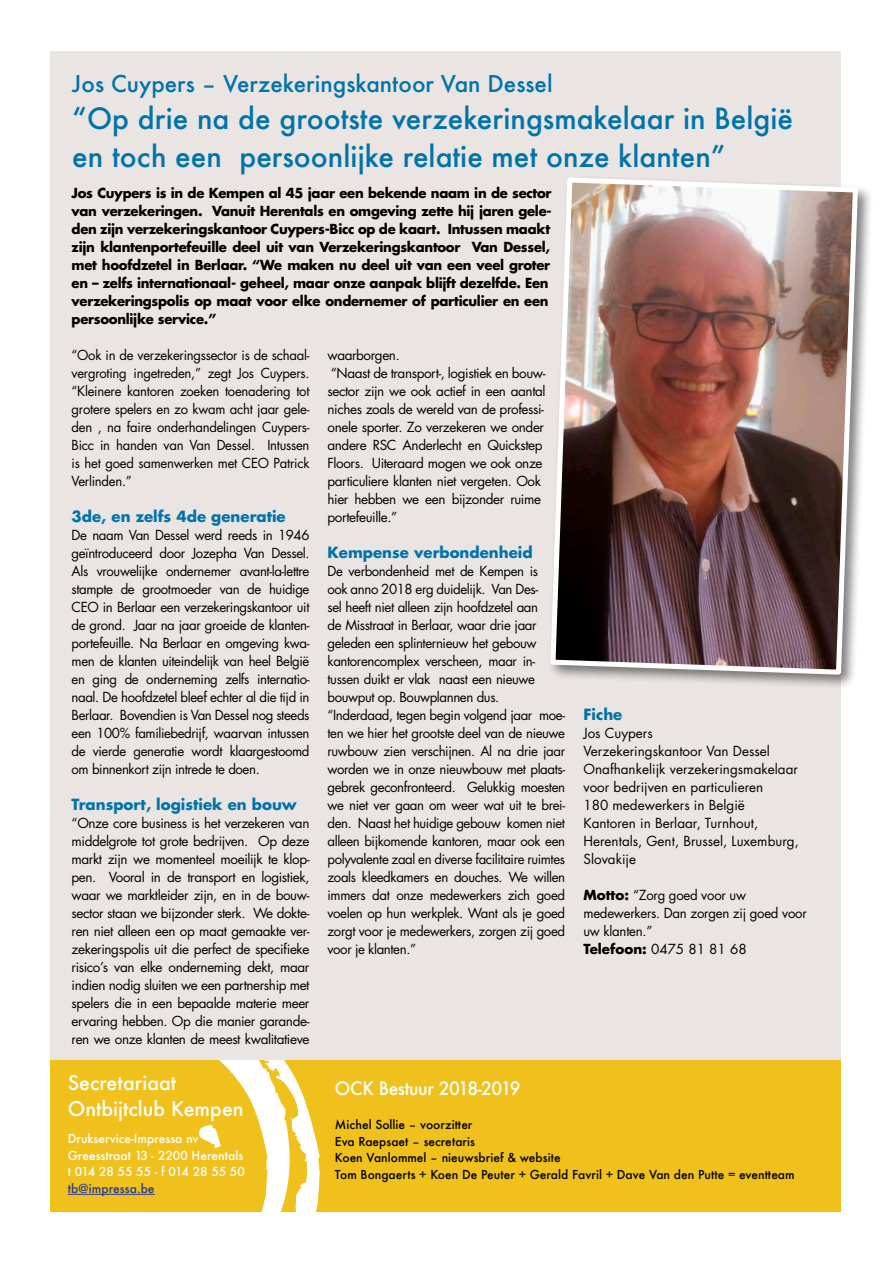
<style>
.page{position:relative;width:893px;height:1263px;background:#fff}
.page>*{position:absolute;margin:0;border:0;box-sizing:border-box;transform-origin:0 0}
.t1{font:500 28.5px/37.5px "Futura";color:#0073aa}
.t2{font:500 22.5px "Futura";color:#0073aa}
.t3{font:500 19.65px/25.7px "Futura";color:#fff}
.t4{font:500 18px "Futura";letter-spacing:-.02em;color:#fff}
.t5{font:700 15px "Futura Std";color:#0073aa}
.t6{font:13.5px/18px "Futura Std";letter-spacing:-.03em;color:#000;text-align:justify}
.t7{font:700 13.5px/18px "Futura Std";letter-spacing:-.02em;color:#000}
.t8{font:13.5px/18px "Futura Std";color:#000}
.t9{font:500 12px/16.5px "Futura";color:#000}
.t10{font:500 12px/16.6px "Futura";color:#fff}
.t11{font:500 12px "Futura";color:#283b90}
.s1{font-weight:700}
</style>
<div class="page">
<div style="left:50px;top:1060px;width:791px;height:151px;background:#f0c11c"></div>
<svg style="left:67px;top:1060px;width:253px;height:151px"></svg>
<hr style="left:68px;top:1194px;width:87px;height:1px;background:#283b90">
<div style="left:50px;top:51px;width:791px;height:1009px;background:#eae5e2"></div>
<div style="left:547px;top:174px;width:326px;height:516px;background:#000;opacity:.5"></div>
<img style="left:548px;top:175px;width:312px;height:502px">
<h2 class="t2" style="left:72px;top:68px;width:482px">Jos Cuypers – Verzekeringskantoor Van Dessel</h2>
<h1 class="t1" style="left:72px;top:99px;width:722px">“Op drie na de grootste verzekeringsmakelaar in België en toch een persoonlijke relatie met onze klanten”</h1>
<p class="t7" style="left:72px;top:184px;width:482px">Jos Cuypers is in de Kempen al 45 jaar een bekende naam in de sector van verzekeringen. Vanuit Herentals en omgeving zette hij jaren gele&shy;den zijn verzekeringskantoor Cuypers-Bicc op de kaart. Intussen maakt zijn klantenportefeuille deel uit van Verzekeringskantoor Van Dessel, met hoofdzetel in Berlaar. “We maken nu deel uit van een veel groter en – zelfs internationaal- geheel, maar onze aanpak blijft dezelfde. Een verzekeringspolis op maat voor elke ondernemer of particulier en een persoonlijke service.”</p>
<p class="t6" style="left:72px;top:346px;width:239px">“Ook in de verzekeringssector is de schaal&shy;vergroting ingetreden,” zegt Jos Cuypers. “Kleinere kantoren zoeken toenadering tot grotere spelers en zo kwam acht jaar gele&shy;den , na faire onderhandelingen Cuypers-Bicc in handen van Van Dessel. Intussen is het goed samenwerken met CEO Patrick Verlinden.”</p>
<p class="t5" style="left:72px;top:506px;width:216px">3de, en zelfs 4de generatie</p>
<p class="t6" style="left:72px;top:526px;width:239px">De naam Van Dessel werd reeds in 1946 geïntroduceerd door Jozepha Van Dessel.<br>Als vrouwelijke ondernemer avant-la-lettre stampte de grootmoeder van de huidige CEO in Berlaar een verzekeringskantoor uit de grond. Jaar na jaar groeide de klanten&shy;portefeuille. Na Berlaar en omgeving kwa&shy;men de klanten uiteindelijk van heel België en ging de onderneming zelfs internatio&shy;naal. De hoofdzetel bleef echter al die tijd in Berlaar. Bovendien is Van Dessel nog steeds een 100% familiebedrijf, waarvan intussen de vierde generatie wordt klaargestoomd om binnenkort zijn intrede te doen.</p>
<p class="t5" style="left:72px;top:794px;width:227px">Transport, logistiek en bouw</p>
<p class="t6" style="left:72px;top:814px;width:239px">“Onze core business is het verzekeren van middelgrote tot grote bedrijven. Op deze markt zijn we momenteel moeilijk te klop&shy;pen. Vooral in de transport en logistiek, waar we marktleider zijn, en in de bouw&shy;sector staan we bijzonder sterk. We dokte&shy;ren niet alleen een op maat gemaakte ver&shy;zekeringspolis uit die perfect de specifieke risico’s van elke onderneming dekt, maar indien nodig sluiten we een partnership met spelers die in een bepaalde materie meer ervaring hebben. Op die manier garande&shy;ren we onze klanten de meest kwalitatieve</p>
<p class="t6" style="left:327px;top:346px;width:220px;text-align:left">waarborgen.<br>“Naast de transport-, logistiek en bouw&shy;sector zijn we ook actief in een aantal niches zoals de wereld van de professi&shy;onele sporter. Zo verzekeren we onder andere RSC Anderlecht en Quickstep Floors. Uiteraard mogen we ook onze particuliere klanten niet vergeten. Ook hier hebben we een bijzonder ruime portefeuille.”</p>
<p class="t5" style="left:327px;top:542px;width:207px">Kempense verbondenheid</p>
<p class="t6" style="left:327px;top:562px;width:239px;text-align:left">De verbondenheid met de Kempen is<br>ook anno 2018 erg duidelijk. Van Des-<br>sel heeft niet alleen zijn hoofdzetel aan<br>de Misstraat in Berlaar, waar drie jaar geleden een splinternieuw het gebouw kantorencomplex verscheen, maar in&shy;tussen duikt er vlak naast een nieuwe bouwput op. Bouwplannen dus. “Inderdaad, tegen begin volgend jaar moe&shy;ten we hier het grootste deel van de nieuwe ruwbouw zien verschijnen. Al na drie jaar worden we in onze nieuwbouw met plaats&shy;gebrek geconfronteerd. Gelukkig moesten we niet ver gaan om weer wat uit te brei&shy;den. Naast het huidige gebouw komen niet alleen bijkomende kantoren, maar ook een polyvalente zaal en diverse facilitaire ruimtes zoals kleedkamers en douches. We willen immers dat onze medewerkers zich goed voelen op hun werkplek. Want als je goed zorgt voor je medewerkers, zorgen zij goed voor je klanten.”</p>
<p class="t5" style="left:583px;top:704px;width:40px">Fiche</p>
<p class="t8" style="left:583px;top:724px;width:217px">Jos Cuypers<br>Verzekeringskantoor Van Dessel<br>Onafhankelijk verzekeringsmakelaar voor bedrijven en particulieren<br>180 medewerkers in België<br>Kantoren in Berlaar, Turnhout,<br>Herentals, Gent, Brussel, Luxemburg,<br>Slovakije</p>
<p class="t6" style="left:583px;top:886px;width:225px;text-align:left"><span class="s1">Motto:</span> “Zorg goed voor uw medewerkers. Dan zorgen zij goed voor uw klanten.”<br><span class="s1">Telefoon:</span> 0475 81 81 68</p>
<h3 class="t3" style="left:68px;top:1070px;width:177px">Secretariaat<br>Ontbijtclub Kempen</h3>
<p class="t10" style="left:68px;top:1130px;width:179px">Drukservice-Impressa nv<br>Greesstraat 13 - 2200 Herentals t 014 28 55 55 - f 014 28 55 50</p>
<p class="t11" style="left:68px;top:1180px;width:88px">tb@impressa.be</p>
<h3 class="t4" style="left:335px;top:1076px;width:187px">OCK Bestuur 2018-2019</h3>
<p class="t9" style="left:335px;top:1116px;width:461px">Michel Sollie – voorzitter<br>Eva Raepsaet – secretaris<br>Koen Vanlommel – nieuwsbrief &amp; website<br>Tom Bongaerts + Koen De Peuter + Gerald Favril + Dave Van den Putte = eventteam</p>
</div>
